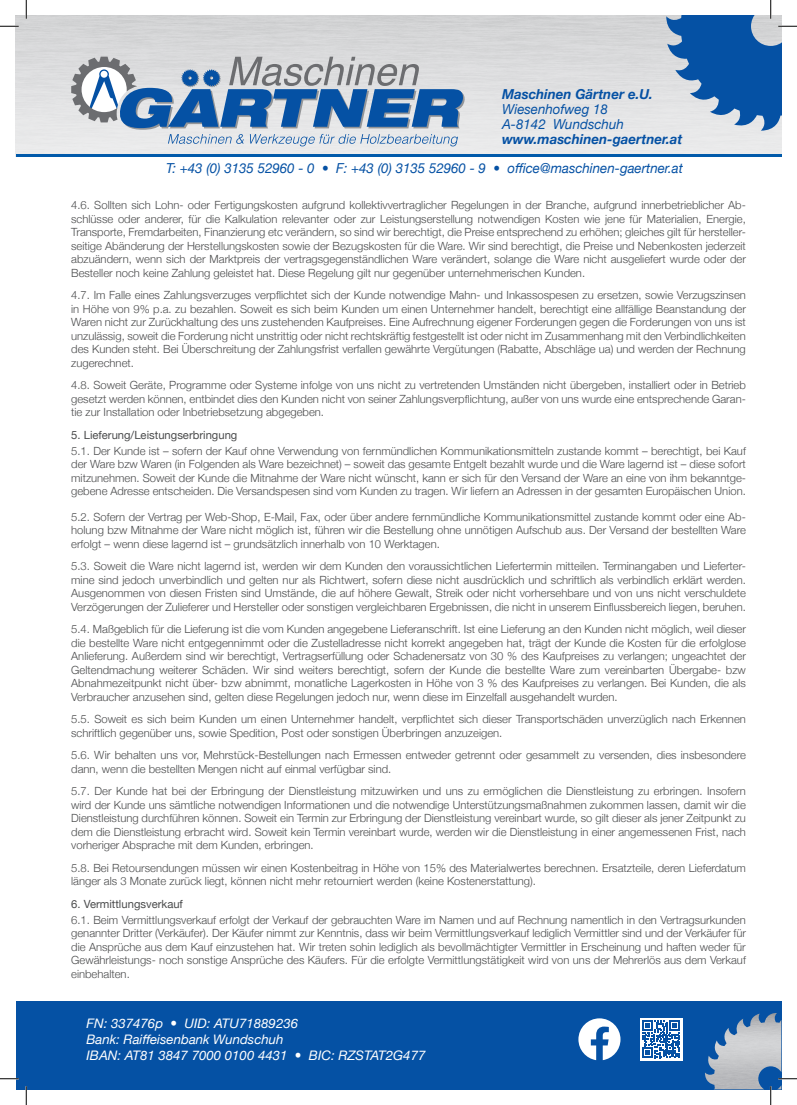
<style>
.page{position:relative;width:797px;height:1105px;background:#fff}
.page>*{position:absolute;margin:0;border:0;box-sizing:border-box;transform-origin:0 0}
.t1{font:italic 13.75px "Helvetica Neue";color:#0551a4}
.t2{font:italic 700 13.75px "Helvetica Neue";color:#0551a4}
.t3{font:italic 13.12px "Helvetica Neue";color:#fff}
.t4{font:300 11.25px/13.5px "Helvetica Neue";color:#4b4c4d;text-align:justify}
.t5{font:11.25px "Helvetica Neue";color:#4b4c4d}
.s1{font-size:13.75px}
</style>
<div class="page">
<div style="left:16px;top:1001px;width:765px;height:88px;background:#0551a4"></div>
<hr style="left:16px;top:154px;width:765px;height:3px;background:#015aaa">
<img style="left:705px;top:1013px;width:76px;height:76px">
<svg style="left:578px;top:1018px;width:42px;height:42px"></svg>
<div style="left:640px;top:1018px;width:42px;height:42px;background:#fff"></div>
<svg style="left:642px;top:1020px;width:38px;height:38px"></svg>
<svg style="left:71px;top:57px;width:393px;height:89px;background:#95acc5"></svg>
<svg style="left:0;top:25px;width:19px;height:2px"></svg>
<svg style="left:0;top:1078px;width:19px;height:1px"></svg>
<svg style="left:778px;top:1078px;width:19px;height:1px"></svg>
<svg style="left:25px;top:0;width:2px;height:19px"></svg>
<svg style="left:25px;top:1086px;width:2px;height:19px"></svg>
<svg style="left:666px;top:0;width:131px;height:131px"></svg>
<svg style="left:770px;top:1086px;width:1px;height:19px"></svg>
<p class="t2" style="left:502px;top:83px;width:152px">Maschinen Gärtner e.U.</p>
<p class="t1" style="left:502px;top:99px;width:107px">Wiesenhofweg 18</p>
<p class="t1" style="left:502px;top:114px;width:123px">A-8142 Wundschuh</p>
<p class="t2" style="left:502px;top:128px;width:182px">www.maschinen-gaertner.at</p>
<p class="t1" style="left:166px;top:158px;width:518px">T: +43 (0) 3135 52960 - 0 • F: +43 (0) 3135 52960 - 9 • office@maschinen-gaertner.at</p>
<p class="t4" style="left:71px;top:197px;width:676px">4.6. Sollten sich Lohn- oder Fertigungskosten aufgrund kollektivvertraglicher Regelungen in der Branche, aufgrund innerbetrieblicher Ab&shy;schlüsse oder anderer, für die Kalkulation relevanter oder zur Leistungserstellung notwendigen Kosten wie jene für Materialien, Energie, Transporte, Fremdarbeiten, Finanzierung etc verändern, so sind wir berechtigt, die Preise entsprechend zu erhöhen; gleiches gilt für hersteller&shy;seitige Abänderung der Herstellungskosten sowie der Bezugskosten für die Ware. Wir sind berechtigt, die Preise und Nebenkosten jederzeit abzuändern, wenn sich der Marktpreis der vertragsgegenständlichen Ware verändert, solange die Ware nicht ausgeliefert wurde oder der Besteller noch keine Zahlung geleistet hat. Diese Regelung gilt nur gegenüber unternehmerischen Kunden.</p>
<p class="t4" style="left:71px;top:287px;width:676px">4.7. Im Falle eines Zahlungsverzuges verpflichtet sich der Kunde notwendige Mahn- und Inkassospesen zu ersetzen, sowie Verzugszinsen in Höhe von 9% p.a. zu bezahlen. Soweit es sich beim Kunden um einen Unternehmer handelt, berechtigt eine allfällige Beanstandung der Waren nicht zur Zurückhaltung des uns zustehenden Kaufpreises. Eine Aufrechnung eigener Forderungen gegen die Forderungen von uns ist unzulässig, soweit die Forderung nicht unstrittig oder nicht rechtskräftig festgestellt ist oder nicht im Zusammenhang mit den Verbindlichkeiten des Kunden steht. Bei Überschreitung der Zahlungsfrist verfallen gewährte Vergütungen (Rabatte, Abschläge ua) und werden der Rechnung zugerechnet.</p>
<p class="t4" style="left:71px;top:377px;width:676px">4.8. Soweit Geräte, Programme oder Systeme infolge von uns nicht zu vertretenden Umständen nicht übergeben, installiert oder in Betrieb gesetzt werden können, entbindet dies den Kunden nicht von seiner Zahlungsverpflichtung, außer von uns wurde eine entsprechende Garan&shy;tie zur Installation oder Inbetriebsetzung abgegeben.</p>
<p class="t5" style="left:71px;top:426px;width:168px">5. Lieferung/Leistungserbringung</p>
<p class="t4" style="left:71px;top:443px;width:676px">5.1. Der Kunde ist – sofern der Kauf ohne Verwendung von fernmündlichen Kommunikationsmitteln zustande kommt – berechtigt, bei Kauf der Ware bzw Waren (in Folgenden als Ware bezeichnet) – soweit das gesamte Entgelt bezahlt wurde und die Ware lagernd ist – diese sofort mitzunehmen. Soweit der Kunde die Mitnahme der Ware nicht wünscht, kann er sich für den Versand der Ware an eine von ihm bekanntge&shy;gebene Adresse entscheiden. Die Versandspesen sind vom Kunden zu tragen. Wir liefern an Adressen in der gesamten Europäischen Union.</p>
<p class="t4" style="left:71px;top:509px;width:676px">5.2. Sofern der Vertrag per Web-Shop, E-Mail, Fax, oder über andere fernmündliche Kommunikationsmittel zustande kommt oder eine Ab&shy;holung bzw Mitnahme der Ware nicht möglich ist, führen wir die Bestellung ohne unnötigen Aufschub aus. Der Versand der bestellten Ware erfolgt – wenn diese lagernd ist – grundsätzlich innerhalb von 10 Werktagen.</p>
<p class="t4" style="left:71px;top:558px;width:676px">5.3. Soweit die Ware nicht lagernd ist, werden wir dem Kunden den voraussichtlichen Liefertermin mitteilen. Terminangaben und Lieferter&shy;mine sind jedoch unverbindlich und gelten nur als Richtwert, sofern diese nicht ausdrücklich und schriftlich als verbindlich erklärt werden.<br>Ausgenommen von diesen Fristen sind Umstände, die auf höhere Gewalt, Streik oder nicht vorhersehbare und von uns nicht verschuldete Verzögerungen der Zulieferer und Hersteller oder sonstigen vergleichbaren Ergebnissen, die nicht in unserem Einflussbereich liegen, beruhen.</p>
<p class="t4" style="left:71px;top:621px;width:676px">5.4. Maßgeblich für die Lieferung ist die vom Kunden angegebene Lieferanschrift. Ist eine Lieferung an den Kunden nicht möglich, weil dieser die bestellte Ware nicht entgegennimmt oder die Zustelladresse nicht korrekt angegeben hat, trägt der Kunde die Kosten für die erfolglose Anlieferung. Außerdem sind wir berechtigt, Vertragserfüllung oder Schadenersatz von 30 % des Kaufpreises zu verlangen; ungeachtet der Geltendmachung weiterer Schäden. Wir sind weiters berechtigt, sofern der Kunde die bestellte Ware zum vereinbarten Übergabe- bzw Abnahmezeitpunkt nicht über- bzw abnimmt, monatliche Lagerkosten in Höhe von 3 % des Kaufpreises zu verlangen. Bei Kunden, die als Verbraucher anzusehen sind, gelten diese Regelungen jedoch nur, wenn diese im Einzelfall ausgehandelt wurden.</p>
<p class="t4" style="left:71px;top:711px;width:676px">5.5. Soweit es sich beim Kunden um einen Unternehmer handelt, verpflichtet sich dieser Transportschäden unverzüglich nach Erkennen schriftlich gegenüber uns, sowie Spedition, Post oder sonstigen Überbringen anzuzeigen.</p>
<p class="t4" style="left:71px;top:747px;width:676px">5.6. Wir behalten uns vor, Mehrstück-Bestellungen nach Ermessen entweder getrennt oder gesammelt zu versenden, dies insbesondere dann, wenn die bestellten Mengen nicht auf einmal verfügbar sind.</p>
<p class="t4" style="left:71px;top:783px;width:676px">5.7. Der Kunde hat bei der Erbringung der Dienstleistung mitzuwirken und uns zu ermöglichen die Dienstleistung zu erbringen. Insofern wird der Kunde uns sämtliche notwendigen Informationen und die notwendige Unterstützungsmaßnahmen zukommen lassen, damit wir die Dienstleistung durchführen können. Soweit ein Termin zur Erbringung der Dienstleistung vereinbart wurde, so gilt dieser als jener Zeitpunkt zu dem die Dienstleistung erbracht wird. Soweit kein Termin vereinbart wurde, werden wir die Dienstleistung in einer angemessenen Frist, nach vorheriger Absprache mit dem Kunden, erbringen.</p>
<p class="t4" style="left:71px;top:860px;width:676px">5.8. Bei Retoursendungen müssen wir einen Kostenbeitrag in Höhe von 15% des Materialwertes berechnen. Ersatzteile, deren Lieferdatum länger als 3 Monate zurück liegt, können nicht mehr retourniert werden (keine Kostenerstattung).</p>
<p class="t5" style="left:71px;top:895px;width:113px">6. Vermittlungsverkauf</p>
<p class="t4" style="left:71px;top:912px;width:676px">6.1. Beim Vermittlungsverkauf erfolgt der Verkauf der gebrauchten Ware im Namen und auf Rechnung namentlich in den Vertragsurkunden genannter Dritter (Verkäufer). Der Käufer nimmt zur Kenntnis, dass wir beim Vermittlungsverkauf lediglich Vermittler sind und der Verkäufer für die Ansprüche aus dem Kauf einzustehen hat. Wir treten sohin lediglich als bevollmächtigter Vermittler in Erscheinung und haften weder für Gewährleistungs- noch sonstige Ansprüche des Käufers. Für die erfolgte Vermittlungstätigkeit wird von uns der Mehrerlös aus dem Verkauf einbehalten.</p>
<p class="t3" style="left:86px;top:1014px;width:213px">FN: 337476p <span class="s1">•</span> UID: ATU71889236</p>
<p class="t3" style="left:86px;top:1029px;width:198px">Bank: Raiffeisenbank Wundschuh</p>
<p class="t3" style="left:86px;top:1046px;width:340px">IBAN: AT81 3847 7000 0100 4431 <span class="s1">•</span> BIC: RZSTAT2G477</p>
</div>
